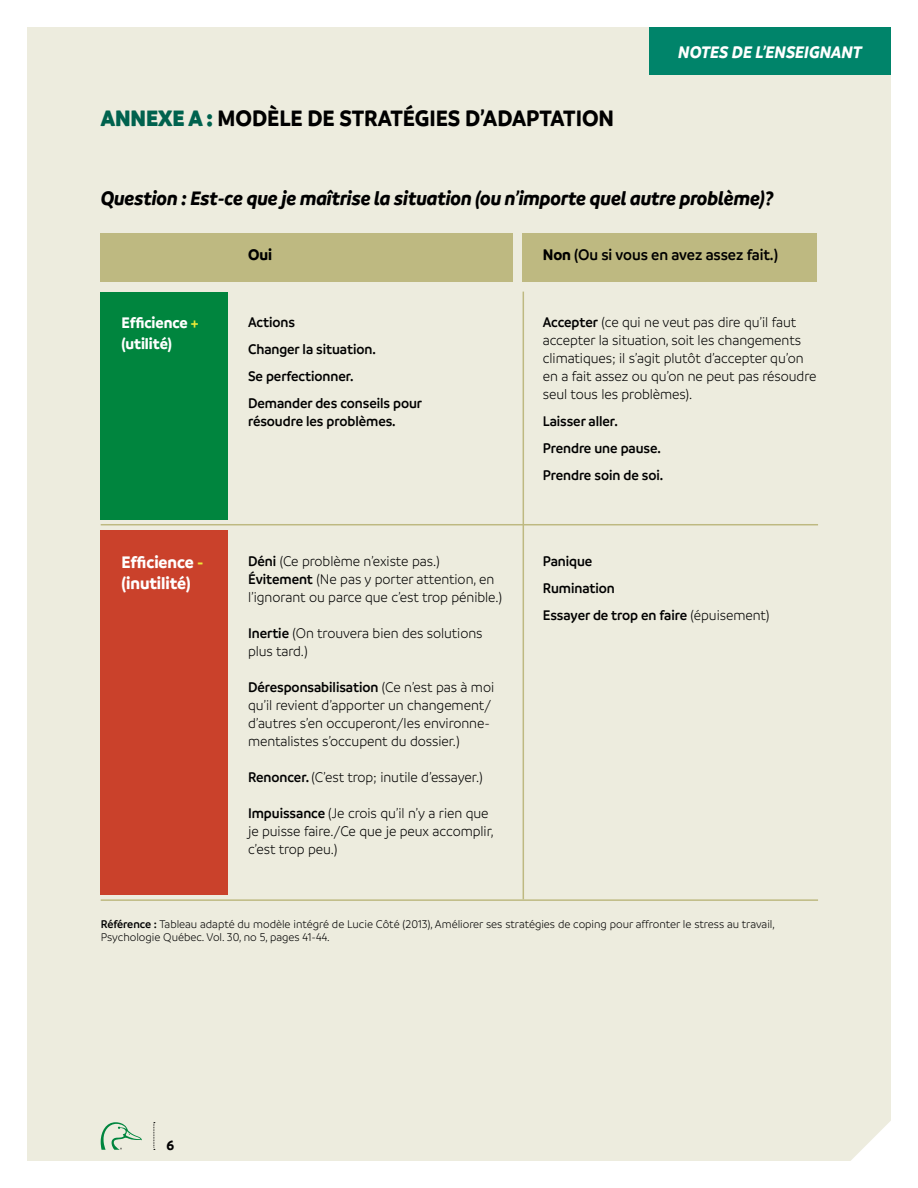
<style>
.page{position:relative;width:918px;height:1188px;background:#fff}
.page>*{position:absolute;margin:0;border:0;box-sizing:border-box;transform-origin:0 0}
.t1{font:700 24px "Branding";color:#000;scale:.94 1}
.t2{font:italic 700 21px "Branding";letter-spacing:-.01em;color:#000;scale:.94 1}
.t3{font:700 18px/21px "Branding";letter-spacing:-.005em;color:#fff;scale:.94 1}
.t4{font:italic 700 18px "Branding";color:#fff;scale:.96 1}
.t5{font:600 16.5px "Branding";letter-spacing:-.005em;color:#000;scale:.94 1}
.t6{font:700 16.5px/21px "Branding";letter-spacing:-.005em;color:#fff;scale:.94 1}
.t7{font:700 16.5px "Branding";color:#000;scale:.94 1}
.t8{font:300 15px/18px "Branding";letter-spacing:-.005em;color:#000;scale:.94 1}
.t9{font:600 15px/27px "Branding";letter-spacing:-.005em;color:#000;scale:.94 1}
.t10{font:700 14.25px "Branding";color:#000;scale:.96 1}
.t11{font:300 12px/13.5px "Branding";color:#000;scale:.96 1}
.s1{font-weight:900;color:#00624e}
.s2{font-weight:700}
.s3{color:#ede937}
.s4{font-weight:600}
.s5{font-weight:300}
</style>
<div class="page">
<div style="left:27px;top:27px;width:864px;height:1134px;background:#edecde"></div>
<svg style="left:101px;top:1122px;width:41px;height:28px"></svg>
<svg style="left:154px;top:1122px;width:1px;height:28px"></svg>
<div style="left:101px;top:292px;width:127px;height:227px;background:#00853e"></div>
<div style="left:101px;top:530px;width:127px;height:365px;background:#ca412b"></div>
<div style="left:101px;top:233px;width:412px;height:49px;background:#beb981"></div>
<div style="left:523px;top:233px;width:294px;height:49px;background:#beb981"></div>
<hr style="left:101px;top:524px;width:717px;height:1px;background:#beb981">
<hr style="left:101px;top:899px;width:717px;height:2px;background:#beb981">
<hr style="left:523px;top:292px;width:1px;height:607px;background:#beb981">
<div style="left:649px;top:27px;width:242px;height:48px;background:#00846a"></div>
<h1 class="t1" style="left:101px;top:105px;width:548px"><span class="s1">ANNEXE A :</span> MODÈLE DE STRATÉGIES D’ADAPTATION</h1>
<p class="t4" style="left:678px;top:42px;width:193px">NOTES DE L’ENSEIGNANT</p>
<h2 class="t2" style="left:101px;top:186px;width:717px">Question : Est-ce que je maîtrise la situation (ou n’importe quel autre problème)?</h2>
<p class="t7" style="left:248px;top:245px;width:27px">Oui</p>
<p class="t5" style="left:543px;top:245px;width:252px"><span class="s2">Non</span> (Ou si vous en avez assez fait.)</p>
<p class="t6" style="left:122px;top:312px;width:83px">Efficience <span class="s3">+ </span>(utilité)</p>
<p class="t3" style="left:122px;top:552px;width:89px">Efficience <span class="s3">- </span>(inutilité)</p>
<p class="t9" style="left:248px;top:309px;width:187px">Actions<br>Changer la situation.<br>Se perfectionner.<br>Demander des conseils pour</p>
<p class="t9" style="left:248px;top:408px;width:159px">résoudre les problèmes.</p>
<p class="t8" style="left:248px;top:552px;width:272px"><span class="s4">Déni</span> (Ce problème n’existe pas.)<br><span class="s4">Évitement</span> (Ne pas y porter attention, en l’ignorant ou parce que c’est trop pénible.)</p>
<p class="t8" style="left:248px;top:624px;width:251px"><span class="s4">Inertie</span> (On trouvera bien des solutions plus tard.)</p>
<p class="t8" style="left:248px;top:678px;width:263px"><span class="s4">Déresponsabilisation</span> (Ce n’est pas à moi qu’il revient d’apporter un changement/ d’autres s’en occuperont/les environne&shy;mentalistes s’occupent du dossier.)</p>
<p class="t8" style="left:248px;top:768px;width:251px"><span class="s4">Renoncer.</span> (C’est trop; inutile d’essayer.)</p>
<p class="t8" style="left:248px;top:804px;width:263px"><span class="s4">Impuissance</span> (Je crois qu’il n’y a rien que je puisse faire./Ce que je peux accomplir, c’est trop peu.)</p>
<p class="t8" style="left:543px;top:313px;width:293px"><span class="s4">Accepter</span> (ce qui ne veut pas dire qu’il faut accepter la situation, soit les changements climatiques; il s’agit plutôt d’accepter qu’on en a fait assez ou qu’on ne peut pas résoudre seul tous les problèmes).</p>
<p class="t9" style="left:543px;top:408px;width:130px">Laisser aller.<br>Prendre une pause.<br>Prendre soin de soi.</p>
<p class="t9" style="left:543px;top:548px;width:243px">Panique<br>Rumination<br>Essayer de trop en faire <span class="s5">(épuisement)</span></p>
<p class="t11" style="left:101px;top:917px;width:704px"><span class="s4">Référence :</span> Tableau adapté du modèle intégré de Lucie Côté (2013), Améliorer ses stratégies de coping pour affronter le stress au travail,<br>Psychologie Québec. Vol. 30, no 5, pages 41-44.</p>
<p class="t10" style="left:167px;top:1137px;width:10px">6</p>
</div>
